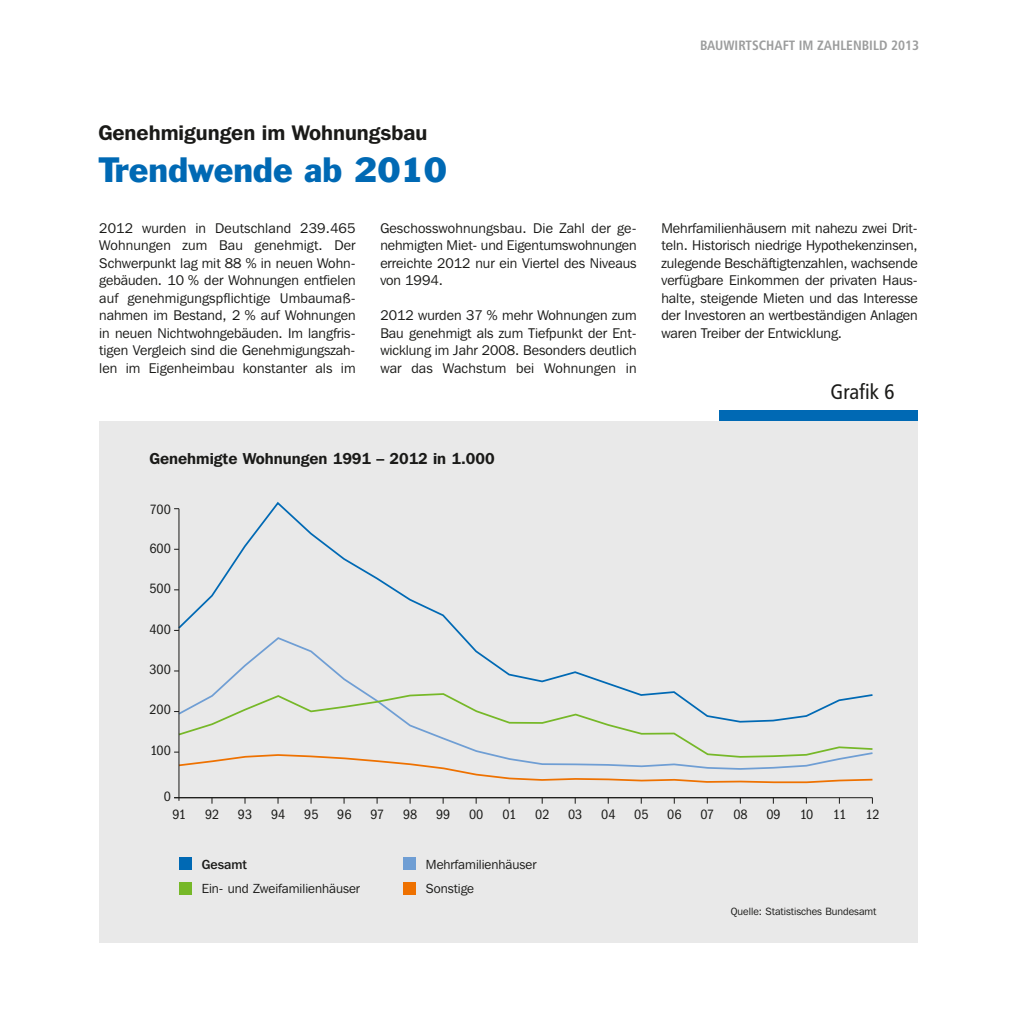
<style>
.page{position:relative;width:1017px;height:1017px;background:#fff}
.page>*{position:absolute;margin:0;border:0;box-sizing:border-box;transform-origin:0 0}
.t1{font:32.38px "Franklin Gothic BT";color:#0069b4}
.t2{font:600 21px "Franklin Gothic IT Cby BT";color:#1a1a18}
.t3{font:condensed 21px "Frutiger";color:#1a1a18}
.t4{font:600 15.75px "Franklin Gothic IT Cby BT";color:#1a1a18}
.t5{font:14px/17.5px "Franklin Gothic IT Cby BT";color:#1a1a18;text-align:justify}
.t6{font:condensed 14px "Franklin Got Itc T";color:#1a1a18}
.t7{font:700 condensed 13.47px "Frutiger";color:#9c9d9d}
.t8{font:13.12px/24.5px "Franklin Gothic IT Cby BT";color:#1a1a18}
.t9{font:10.5px "Franklin Gothic IT Cby BT";color:#1a1a18}
.s1{font-weight:500}
</style>
<div class="page">
<div style="left:99px;top:421px;width:819px;height:522px;background:#e9e9e9"></div>
<div style="left:719px;top:410px;width:199px;height:11px;background:#0069b4"></div>
<hr style="left:174px;top:797px;width:698px;height:1px;background:#1a1a18">
<svg style="left:176px;top:502px;width:287px;height:211px"></svg>
<svg style="left:174px;top:752px;width:699px;height:32px"></svg>
<svg style="left:177px;top:636px;width:696px;height:135px"></svg>
<svg style="left:177px;top:692px;width:696px;height:67px"></svg>
<hr style="left:179px;top:509px;width:1px;height:292px;background:#1a1a18">
<div style="left:180px;top:857px;width:12px;height:13px;background:#0069b4"></div>
<div style="left:180px;top:882px;width:12px;height:12px;background:#76b828"></div>
<div style="left:404px;top:857px;width:12px;height:13px;background:#6f9ed4"></div>
<div style="left:404px;top:882px;width:12px;height:12px;background:#ee7100"></div>
<p class="t7" style="left:700px;top:40px;width:220px">BAUWIRTSCHAFT IM ZAHLENBILD 2013</p>
<p class="t2" style="left:98px;top:125px;width:330px">Genehmigungen im Wohnungsbau</p>
<p class="t1" style="left:98px;top:157px;width:350px">Trendwende ab 2010</p>
<p class="t5" style="left:99px;top:221px;width:258px">2012 wurden in Deutschland 239.465<br>Wohnungen zum Bau genehmigt. Der Schwerpunkt lag mit 88 % in neuen Wohn&shy;gebäuden. 10 % der Wohnungen entfielen auf genehmigungspflichtige Umbaumaß&shy;nahmen im Bestand, 2 % auf Wohnungen in neuen Nichtwohngebäuden. Im langfris - tigen Vergleich sind die Genehmigungszah&shy;len im Eigenheimbau konstanter als im</p>
<p class="t5" style="left:380px;top:221px;width:258px">Geschosswohnungsbau. Die Zahl der ge&shy;nehmigten Miet- und Eigentumswohnungen erreichte 2012 nur ein Viertel des Niveaus von 1994.</p>
<p class="t5" style="left:380px;top:308px;width:258px">2012 wurden 37 % mehr Wohnungen zum Bau genehmigt als zum Tiefpunkt der Ent&shy;wicklung im Jahr 2008. Besonders deutlich war das Wachstum bei Wohnungen in</p>
<p class="t4" style="left:150px;top:453px;width:347px">Genehmigte Wohnungen 1991 – 2012 in 1.000</p>
<p class="t6" style="left:149px;top:504px;width:23px">700</p>
<p class="t6" style="left:149px;top:543px;width:23px">600</p>
<p class="t6" style="left:149px;top:584px;width:23px">500</p>
<p class="t6" style="left:149px;top:624px;width:23px">400</p>
<p class="t6" style="left:149px;top:664px;width:23px">300</p>
<p class="t6" style="left:149px;top:704px;width:23px">200</p>
<p class="t6" style="left:150px;top:746px;width:22px">100</p>
<p class="t6" style="left:164px;top:791px;width:9px">0</p>
<p class="t5" style="left:661px;top:221px;width:258px">Mehrfamilienhäusern mit nahezu zwei Drit&shy;teln. Historisch niedrige Hypothekenzinsen, zulegende Beschäftigtenzahlen, wachsende verfügbare Einkommen der privaten Haus&shy;halte, steigende Mieten und das Interesse der Investoren an wertbeständigen Anlagen waren Treiber der Entwicklung.</p>
<p class="t3" style="left:830px;top:383px;width:66px">Grafik 6</p>
<p class="t6" style="left:172px;top:809px;width:15px">91</p>
<p class="t6" style="left:205px;top:809px;width:16px">92</p>
<p class="t6" style="left:238px;top:809px;width:16px">93</p>
<p class="t6" style="left:271px;top:809px;width:16px">94</p>
<p class="t6" style="left:304px;top:809px;width:16px">95</p>
<p class="t6" style="left:337px;top:809px;width:16px">96</p>
<p class="t6" style="left:370px;top:809px;width:15px">97</p>
<p class="t6" style="left:403px;top:809px;width:16px">98</p>
<p class="t6" style="left:436px;top:809px;width:16px">99</p>
<p class="t6" style="left:469px;top:809px;width:16px">00</p>
<p class="t6" style="left:502px;top:809px;width:15px">01</p>
<p class="t6" style="left:535px;top:809px;width:16px">02</p>
<p class="t6" style="left:568px;top:809px;width:16px">03</p>
<p class="t6" style="left:601px;top:809px;width:16px">04</p>
<p class="t6" style="left:634px;top:809px;width:16px">05</p>
<p class="t6" style="left:667px;top:809px;width:16px">06</p>
<p class="t6" style="left:700px;top:809px;width:15px">07</p>
<p class="t6" style="left:733px;top:809px;width:16px">08</p>
<p class="t6" style="left:766px;top:809px;width:16px">09</p>
<p class="t6" style="left:800px;top:809px;width:15px">10</p>
<p class="t6" style="left:833px;top:809px;width:15px">11</p>
<p class="t6" style="left:866px;top:809px;width:16px">12</p>
<p class="t8" style="left:202px;top:853px;width:160px"><span class="s1">Gesamt<br></span>Ein- und Zweifamilienhäuser</p>
<p class="t8" style="left:426px;top:853px;width:112px">Mehrfamilienhäuser<br>Sonstige</p>
<p class="t9" style="left:731px;top:908px;width:147px">Quelle: Statistisches Bundesamt</p>
</div>
